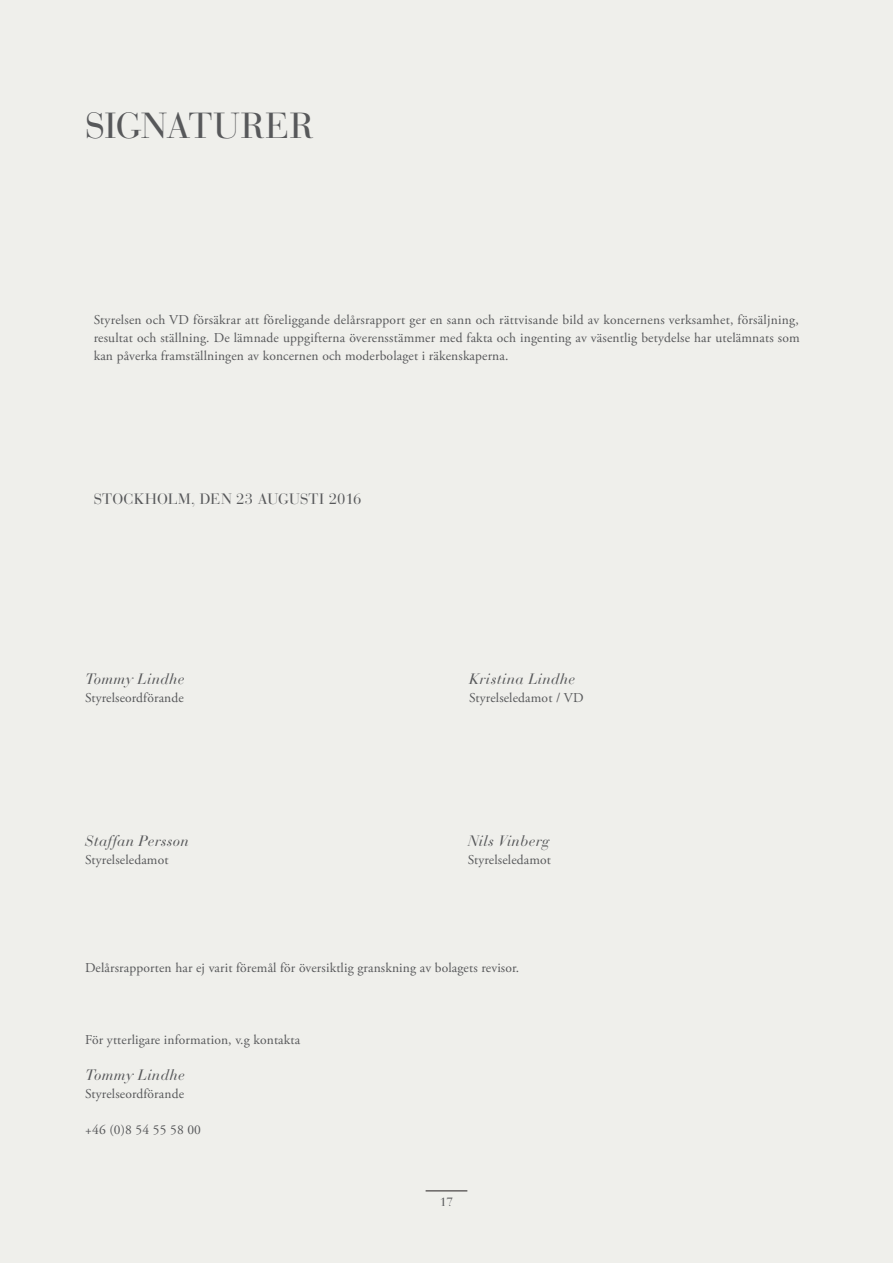
<style>
.page{position:relative;width:893px;height:1263px;background:#efefeb}
.page>*{position:absolute;margin:0;border:0;box-sizing:border-box;transform-origin:0 0}
.t1{font:36px "Bauer Bodoni Std";letter-spacing:-.015em;color:#57585a}
.t2{font:italic 15px "Bauer Bodoni Std";letter-spacing:.02em;color:#57585a}
.t3{font:15px "Bauer Bodoni Std";letter-spacing:.01em;color:#57585a}
.t4{font:italic 15px "Bauer Bodoni LT";letter-spacing:.025em;color:#57585a}
.t5{font:13.5px/18px "Adobe Garamond Pro";letter-spacing:.01em;color:#57585a;text-align:justify}
.t6{font:12px "Bauer Bodoni Std";color:#57585a}
</style>
<div class="page">
<hr style="left:426px;top:1190px;width:41px;height:1px;background:#231f20">
<h1 class="t1" style="left:85px;top:105px;width:230px">SIGNATURER</h1>
<p class="t5" style="left:94px;top:311px;width:708px">Styrelsen och VD försäkrar att föreliggande delårsrapport ger en sann och rättvisande bild av koncernens verksamhet, försäljning, resultat och ställning. De lämnade uppgifterna överensstämmer med fakta och ingenting av väsentlig betydelse har utelämnats som kan påverka framställningen av koncernen och moderbolaget i räkenskaperna.</p>
<p class="t3" style="left:94px;top:490px;width:269px">STOCKHOLM, DEN 23 AUGUSTI 2016</p>
<p class="t4" style="left:85px;top:670px;width:101px">Tommy Lindhe</p>
<p class="t5" style="left:85px;top:689px;width:100px">Styrelseordförande</p>
<p class="t2" style="left:85px;top:832px;width:105px">Staffan Persson</p>
<p class="t5" style="left:85px;top:851px;width:85px">Styrelseledamot</p>
<p class="t4" style="left:469px;top:670px;width:108px">Kristina Lindhe</p>
<p class="t5" style="left:469px;top:689px;width:116px">Styrelseledamot / VD</p>
<p class="t2" style="left:468px;top:832px;width:83px">Nils Vinberg</p>
<p class="t5" style="left:468px;top:851px;width:85px">Styrelseledamot</p>
<p class="t5" style="left:85px;top:959px;width:436px">Delårsrapporten har ej varit föremål för översiktlig granskning av bolagets revisor.</p>
<p class="t5" style="left:85px;top:1031px;width:217px">För ytterligare information, v.g kontakta</p>
<p class="t2" style="left:85px;top:1066px;width:101px">Tommy Lindhe</p>
<p class="t5" style="left:85px;top:1085px;width:100px">Styrelseordförande</p>
<p class="t5" style="left:85px;top:1121px;width:117px">+46 (0)8 54 55 58 00</p>
<p class="t6" style="left:440px;top:1194px;width:15px">17</p>
</div>
